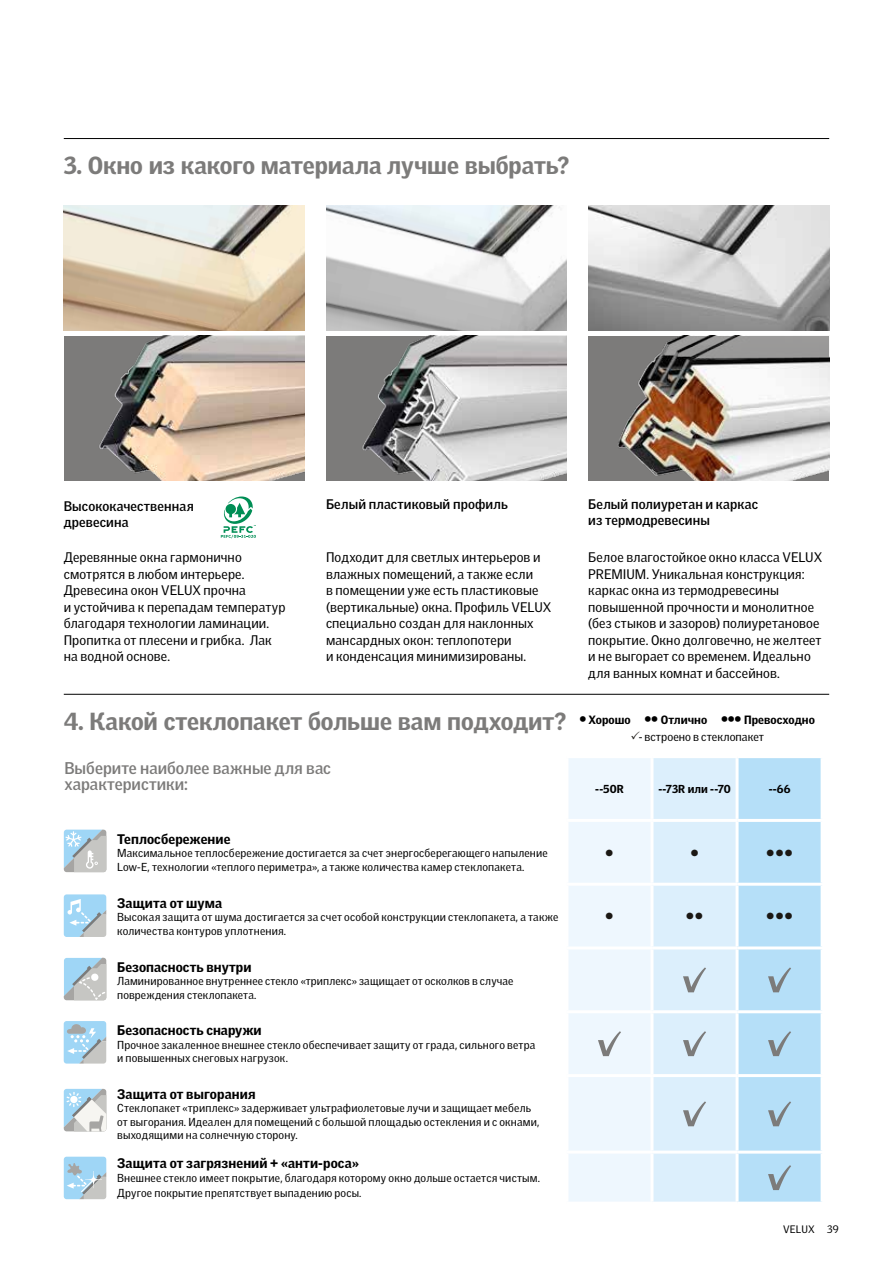
<style>
.page{position:relative;width:893px;height:1263px;background:#fff}
.page>*{position:absolute;margin:0;border:0;box-sizing:border-box;transform-origin:0 0}
.t1{font:300 27px "Velux Gothic";color:#1b1814}
.t2{font:900 24px "Velux Gothic";letter-spacing:-.005em;color:#7c7b7a}
.t3{font:700 16.5px/16.5px "Velux Gothic";color:#7c7b7a}
.t4{font:13.5px/16.5px "Velux Gothic";letter-spacing:.01em;color:#000}
.t5{font:900 13.5px "Velux Gothic";letter-spacing:.005em;color:#000}
.t6{font:700 13.5px/16.5px "Velux Gothic";letter-spacing:.01em;color:#000}
.t7{font:900 11.7px "Velux Gothic";color:#000}
.t8{font:11.7px "Velux Gothic";letter-spacing:.005em;color:#000}
.t9{font:11.25px/13.5px "Velux Gothic";letter-spacing:.015em;color:#000}
.t10{font:900 11.25px "Velux Gothic";letter-spacing:.005em;color:#000}
.t11{font:10.5px "Velux Gothic";letter-spacing:.015em;color:#000}
.s1{font-size:16.2px}
</style>
<div class="page">
<hr style="left:64px;top:694px;width:765px;height:1px;background:#000">
<svg style="left:569px;top:758px;width:253px;height:444px;background:#d7ecfa"></svg>
<svg style="left:64px;top:1021px;width:42px;height:42px;background:#accee1"></svg>
<svg style="left:64px;top:830px;width:42px;height:42px;background:#b9cad3"></svg>
<svg style="left:64px;top:958px;width:42px;height:42px;background:#b4c9d3"></svg>
<svg style="left:64px;top:1157px;width:43px;height:42px;background:#accfe3"></svg>
<svg style="left:64px;top:894px;width:42px;height:43px;background:#add2e7"></svg>
<svg style="left:64px;top:1089px;width:42px;height:42px"></svg>
<hr style="left:64px;top:138px;width:765px;height:1px;background:#000">
<svg style="left:221px;top:496px;width:35px;height:42px"></svg>
<img style="left:64px;top:336px;width:241px;height:144px">
<img style="left:326px;top:336px;width:241px;height:144px">
<img style="left:588px;top:336px;width:241px;height:144px">
<img style="left:64px;top:205px;width:241px;height:125px">
<img style="left:326px;top:205px;width:241px;height:125px">
<img style="left:588px;top:205px;width:241px;height:125px">
<h2 class="t2" style="left:64px;top:151px;width:507px">3. Окно из какого материала лучше выбрать?</h2>
<p class="t6" style="left:64px;top:498px;width:132px">Высококачественная древесина</p>
<p class="t6" style="left:326px;top:496px;width:183px">Белый пластиковый профиль</p>
<p class="t6" style="left:588px;top:496px;width:171px">Белый полиуретан и каркас из термодревесины</p>
<p class="t4" style="left:64px;top:549px;width:223px">Деревянные окна гармонично смотрятся в любом интерьере.<br>Древесина окон VELUX прочна<br>и устойчива к перепадам температур благодаря технологии ламинации.<br>Пропитка от плесени и грибка. Лак на водной основе.</p>
<p class="t4" style="left:326px;top:549px;width:227px">Подходит для светлых интерьеров и влажных помещений, а также если<br>в помещении уже есть пластиковые (вертикальные) окна. Профиль VELUX специально создан для наклонных мансардных окон: теплопотери<br>и конденсация минимизированы.</p>
<p class="t4" style="left:588px;top:549px;width:235px">Белое влагостойкое окно класса VELUX PREMIUM. Уникальная конструкция: каркас окна из термодревесины повышенной прочности и монолитное (без стыков и зазоров) полиуретановое покрытие. Окно долговечно, не желтеет и не выгорает со временем. Идеально для ванных комнат и бассейнов.</p>
<h2 class="t2" style="left:64px;top:706px;width:504px">4. Какой стеклопакет больше вам подходит?</h2>
<p class="t7" style="left:580px;top:712px;width:237px"><span class="s1">•</span> Хорошо <span class="s1">••</span> Отлично <span class="s1">•••</span> Превосходно</p>
<p class="t8" style="left:639px;top:729px;width:127px">- встроено в стеклопакет</p>
<h3 class="t3" style="left:64px;top:759px;width:268px">Выберите наиболее важные для вас характеристики:</h3>
<p class="t10" style="left:595px;top:782px;width:30px">--50R</p>
<p class="t10" style="left:658px;top:782px;width:74px">--73R или --70</p>
<p class="t10" style="left:769px;top:782px;width:23px">--66</p>
<p class="t5" style="left:117px;top:830px;width:115px">Теплосбережение</p>
<p class="t9" style="left:117px;top:846px;width:432px">Максимальное теплосбережение достигается за счет энергосберегающего напыление<br>Low-E, технологии «теплого периметра», а также количества камер стеклопакета.</p>
<h1 class="t1" style="left:605px;top:837px;width:11px">•</h1>
<h1 class="t1" style="left:690px;top:837px;width:11px">•</h1>
<h1 class="t1" style="left:765px;top:837px;width:30px">•••</h1>
<p class="t5" style="left:117px;top:894px;width:107px">Защита от шума</p>
<p class="t9" style="left:117px;top:910px;width:443px">Высокая защита от шума достигается за счет особой конструкции стеклопакета, а также количества контуров уплотнения.</p>
<h1 class="t1" style="left:605px;top:901px;width:11px">•</h1>
<h1 class="t1" style="left:685px;top:901px;width:20px">••</h1>
<h1 class="t1" style="left:765px;top:901px;width:30px">•••</h1>
<p class="t5" style="left:117px;top:958px;width:136px">Безопасность внутри</p>
<p class="t9" style="left:117px;top:974px;width:398px">Ламинированное внутреннее стекло «триплекс» защищает от осколков в случае повреждения стеклопакета.</p>
<p class="t5" style="left:117px;top:1022px;width:146px">Безопасность снаружи</p>
<p class="t9" style="left:117px;top:1038px;width:420px">Прочное закаленное внешнее стекло обеспечивает защиту от града, сильного ветра и повышенных снеговых нагрузок.</p>
<p class="t5" style="left:117px;top:1085px;width:140px">Защита от выгорания</p>
<p class="t9" style="left:117px;top:1101px;width:424px">Стеклопакет «триплекс» задерживает ультрафиолетовые лучи и защищает мебель от выгорания. Идеален для помещений с большой площадью остекления и с окнами, выходящими на солнечную сторону.</p>
<p class="t5" style="left:117px;top:1155px;width:243px">Защита от загрязнений + «анти-роса»</p>
<p class="t9" style="left:117px;top:1170px;width:424px;line-height:15px">Внешнее стекло имеет покрытие, благодаря которому окно дольше остается чистым.<br>Другое покрытие препятствует выпадению росы.</p>
<p class="t11" style="left:783px;top:1223px;width:57px">VELUX 39</p>
</div>
